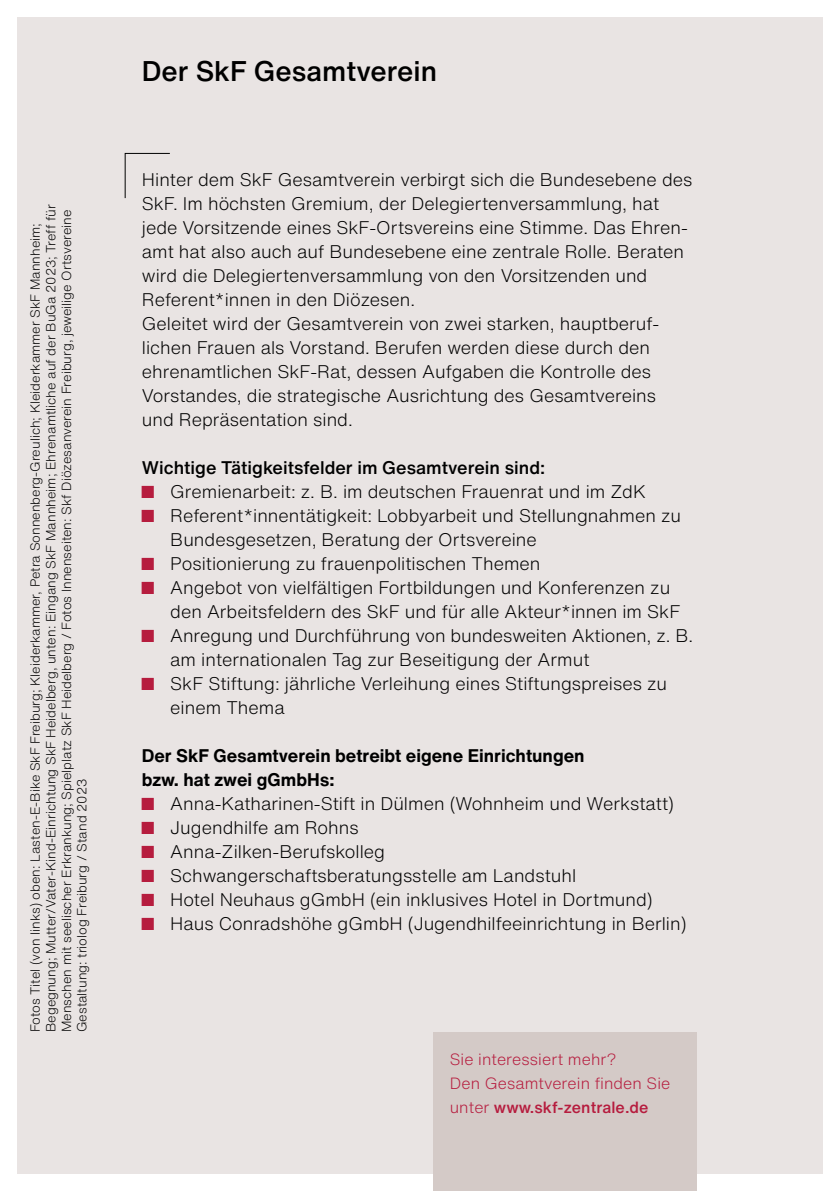
<style>
.page{position:relative;width:840px;height:1191px;background:#fff}
.page>*{position:absolute;margin:0;border:0;box-sizing:border-box;transform-origin:0 0}
.t1{font:500 28px "Helvetica Now Text";color:#000}
.t2{font:300 18px/24px "Helvetica Now Text";color:#000}
.t3{font:500 18px "Helvetica Now Text";color:#000}
.t4{font:300 16px/24px "Helvetica Now Text";letter-spacing:.005em;color:#b61c3e}
.t5{font:300 13px/15.6px "Helvetica Now Text";color:#000}
.s1{font-family:"KEA Signs";font-weight:400;color:#b61c3e}
.s2{font-weight:700}
.s3{font-weight:500}
</style>
<div class="page">
<div style="left:17px;top:17px;width:805px;height:1157px;background:#e9e4e3"></div>
<svg style="left:124px;top:153px;width:46px;height:46px"></svg>
<div style="left:432px;top:1032px;width:264px;height:159px;background:#d4cac7"></div>
<p class="t5" style="left:27px;top:1032px;width:829px;rotate:-90deg">Fotos Titel (von links) oben: Lasten-E-Bike SkF Freiburg; Kleiderkammer, Petra Sonnenberg-Greulich; Kleiderkammer SkF Mannheim; Begegnung; Mutter/Vater-Kind-Einrichtung SkF Heidelberg, unten: Eingang SkF Mannheim; Ehrenamtliche auf der BuGa 2023; Treff für Menschen mit seelischer Erkrankung; Spielplatz SkF Heidelberg / Fotos Innenseiten: Skf Diözesanverein Freiburg, jeweilige Ortsvereine Gestaltung: triolog Freiburg / Stand 2023</p>
<h1 class="t1" style="left:142px;top:50px;width:296px">Der SkF Gesamtverein</h1>
<p class="t2" style="left:142px;top:167px;width:551px">Hinter dem SkF Gesamtverein verbirgt sich die Bundesebene des SkF. Im höchsten Gremium, der Delegiertenversammlung, hat jede Vorsitzende eines SkF-Ortsvereins eine Stimme. Das Ehren&shy;amt hat also auch auf Bundesebene eine zentrale Rolle. Beraten wird die Delegiertenversammlung von den Vorsitzenden und Referent*innen in den Diözesen.<br>Geleitet wird der Gesamtverein von zwei starken, hauptberuf&shy;lichen Frauen als Vorstand. Berufen werden diese durch den ehrenamtlichen SkF-Rat, dessen Aufgaben die Kontrolle des Vorstandes, die strategische Ausrichtung des Gesamtvereins und Repräsentation sind.</p>
<p class="t3" style="left:142px;top:454px;width:404px">Wichtige Tätigkeitsfelder im Gesamtverein sind:</p>
<p class="t2" style="left:142px;top:479px;width:505px"><span class="s1">5</span> Gremienarbeit: z. B. im deutschen Frauenrat und im ZdK</p>
<p class="t2" style="left:142px;top:503px;width:540px"><span class="s1">5</span> Referent*innentätigkeit: Lobbyarbeit und Stellungnahmen zu</p>
<p class="t2" style="left:170px;top:527px;width:368px">Bundesgesetzen, Beratung der Ortsvereine</p>
<p class="t2" style="left:142px;top:551px;width:400px"><span class="s1">5</span> Positionierung zu frauenpolitischen Themen</p>
<p class="t2" style="left:142px;top:575px;width:529px"><span class="s1">5</span> Angebot von vielfältigen Fortbildungen und Konferenzen zu</p>
<p class="t2" style="left:170px;top:599px;width:511px">den Arbeitsfeldern des SkF und für alle Akteur*innen im SkF</p>
<p class="t2" style="left:142px;top:623px;width:552px"><span class="s1">5</span> Anregung und Durchführung von bundesweiten Aktionen, z. B.</p>
<p class="t2" style="left:170px;top:647px;width:420px">am internationalen Tag zur Beseitigung der Armut</p>
<p class="t2" style="left:142px;top:671px;width:526px"><span class="s1">5</span> SkF Stiftung: jährliche Verleihung eines Stiftungspreises zu</p>
<p class="t2" style="left:170px;top:695px;width:116px">einem Thema</p>
<p class="t2" style="left:142px;top:743px;width:546px"><span class="s2">Der SkF Gesamtverein betreibt eigene Einrichtungen<br>bzw. hat zwei gGmbHs:<br></span><span class="s1">5</span> Anna-Katharinen-Stift in Dülmen (Wohnheim und Werkstatt)<br><span class="s1">5</span> Jugendhilfe am Rohns<br><span class="s1">5</span> Anna-Zilken-Berufskolleg<br><span class="s1">5</span> Schwangerschaftsberatungsstelle am Landstuhl<br><span class="s1">5</span> Hotel Neuhaus gGmbH (ein inklusives Hotel in Dortmund)<br><span class="s1">5</span> Haus Conradshöhe gGmbH (Jugendhilfeeinrichtung in Berlin)</p>
<p class="t4" style="left:449px;top:1046px;width:222px">Sie interessiert mehr?<br>Den Gesamtverein finden Sie unter <span class="s3">www.skf-zentrale.de</span></p>
</div>
